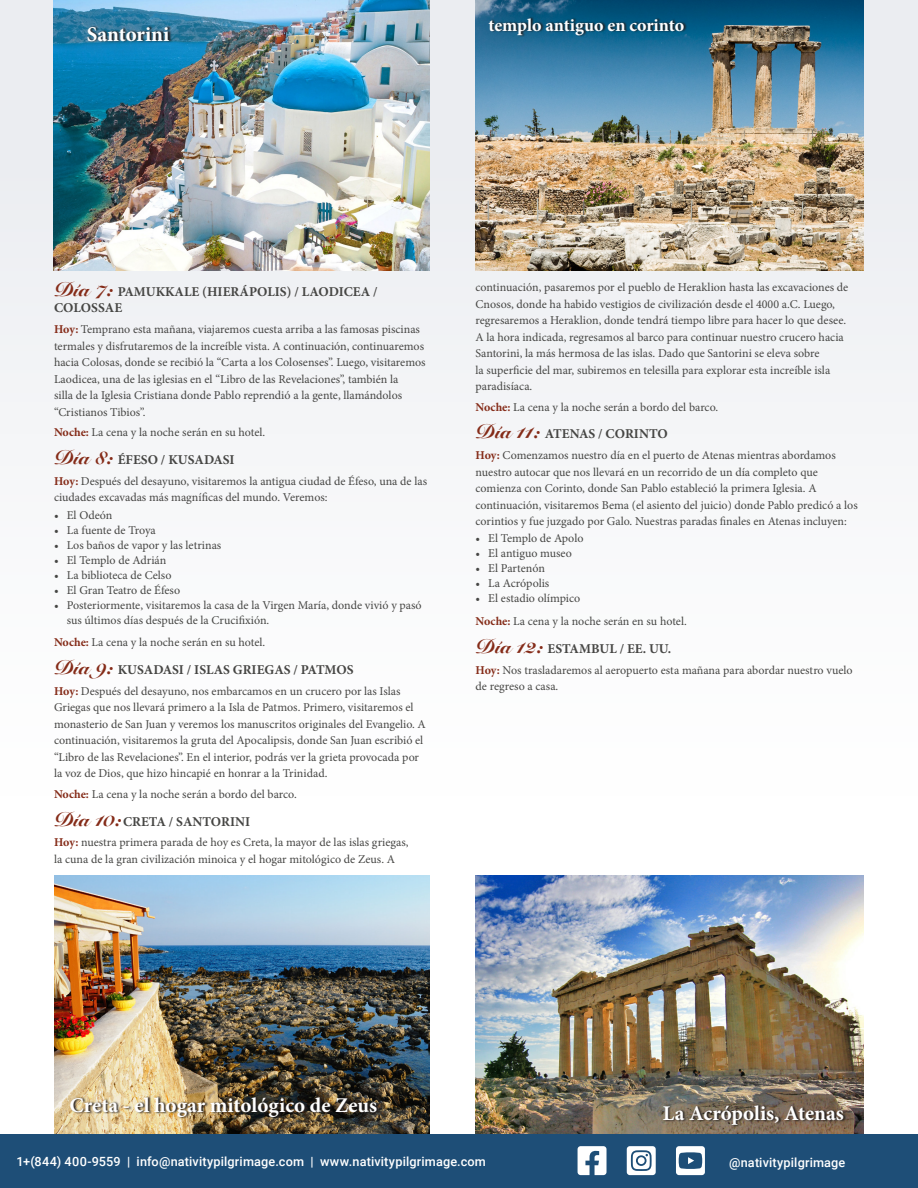
<style>
.page{position:relative;width:918px;height:1188px;background:#fff}
.page>*{position:absolute;margin:0;border:0;box-sizing:border-box;transform-origin:0 0}
.t1{font:700 21px "Minion Pro";color:#fff}
.t2{font:700 18px "Minion Pro";letter-spacing:-.005em;color:#fff}
.t3{font:700 13.5px/16.5px "Minion Pro";color:#464644}
.t4{font:500 12.75px "Roboto";letter-spacing:.01em;color:#fff}
.t5{font:12px/16.5px "Minion Pro";color:#464644}
.s1{font-family:"Snell Roundhand";font-weight:900;font-size:19.5px;color:#852c19}
.s2{font-weight:700;color:#852c19}
</style>
<div class="page">
<div style="left:0;top:0;width:918px;height:796px;background:#f7f8f9"></div>
<hr style="left:0;top:0;width:1px;height:1147px;background:#ebedf1">
<img style="left:54px;top:876px;width:375px;height:258px">
<img style="left:476px;top:876px;width:388px;height:258px">
<img style="left:476px;top:0;width:388px;height:270px">
<img style="left:54px;top:0;width:375px;height:270px">
<div style="left:0;top:1134px;width:918px;height:54px;background:#1e4e77"></div>
<svg style="left:488px;top:16px;width:199px;height:21px;background:#0d5172"></svg>
<svg style="left:87px;top:25px;width:86px;height:18px;background:#2f627d"></svg>
<img style="left:70px;top:1096px;width:310px;height:23px">
<svg style="left:663px;top:1103px;width:184px;height:24px;background:#6c5d4d"></svg>
<svg style="left:578px;top:1146px;width:29px;height:29px"></svg>
<svg style="left:627px;top:1146px;width:29px;height:29px"></svg>
<svg style="left:676px;top:1146px;width:29px;height:29px"></svg>
<p class="t1" style="left:87px;top:19px;width:84px">Santorini</p>
<p class="t2" style="left:489px;top:13px;width:197px">templo antiguo en corinto</p>
<p class="t3" style="left:54px;top:283px;width:325px"><span class="s1">Día 7:</span> PAMUKKALE (HIERÁPOLIS) / LAODICEA /<br>COLOSSAE</p>
<p class="t5" style="left:54px;top:321px;width:373px"><span class="s2">Hoy:</span> Temprano esta mañana, viajaremos cuesta arriba a las famosas piscinas termales y disfrutaremos de la increíble vista. A continuación, continuaremos hacia Colosas, donde se recibió la “Carta a los Colosenses”. Luego, visitaremos Laodicea, una de las iglesias en el “Libro de las Revelaciones”, también la<br>silla de la Iglesia Cristiana donde Pablo reprendió a la gente, llamándolos “Cristianos Tibios”.</p>
<p class="t5" style="left:54px;top:424px;width:213px"><span class="s2">Noche:</span> La cena y la noche serán en su hotel.</p>
<p class="t3" style="left:54px;top:451px;width:182px"><span class="s1">Día 8:</span> ÉFESO / KUSADASI</p>
<p class="t5" style="left:54px;top:473px;width:375px"><span class="s2">Hoy:</span> Después del desayuno, visitaremos la antigua ciudad de Éfeso, una de las ciudades excavadas más magníficas del mundo. Veremos:</p>
<p class="t5" style="left:54px;top:506px;width:60px">• El Odeón</p>
<p class="t5" style="left:54px;top:521px;width:103px">• La fuente de Troya</p>
<p class="t5" style="left:54px;top:536px;width:169px">• Los baños de vapor y las letrinas</p>
<p class="t5" style="left:54px;top:551px;width:114px">• El Templo de Adrián</p>
<p class="t5" style="left:54px;top:566px;width:119px">• La biblioteca de Celso</p>
<p class="t5" style="left:54px;top:581px;width:128px">• El Gran Teatro de Éfeso</p>
<p class="t5" style="left:67px;top:597px;width:357px;line-height:15px;text-indent:-13px">• Posteriormente, visitaremos la casa de la Virgen María, donde vivió y pasó sus últimos días después de la Crucifixión.</p>
<p class="t5" style="left:54px;top:634px;width:213px"><span class="s2">Noche:</span> La cena y la noche serán en su hotel.</p>
<p class="t3" style="left:54px;top:661px;width:301px"><span class="s1">Día 9:</span> KUSADASI / ISLAS GRIEGAS / PATMOS</p>
<p class="t5" style="left:54px;top:683px;width:373px"><span class="s2">Hoy:</span> Después del desayuno, nos embarcamos en un crucero por las Islas Griegas que nos llevará primero a la Isla de Patmos. Primero, visitaremos el monasterio de San Juan y veremos los manuscritos originales del Evangelio. A continuación, visitaremos la gruta del Apocalipsis, donde San Juan escribió el “Libro de las Revelaciones”. En el interior, podrás ver la grieta provocada por la voz de Dios, que hizo hincapié en honrar a la Trinidad.</p>
<p class="t5" style="left:54px;top:786px;width:244px"><span class="s2">Noche:</span> La cena y la noche serán a bordo del barco.</p>
<p class="t3" style="left:54px;top:813px;width:198px"><span class="s1">Día 10:</span> CRETA / SANTORINI</p>
<p class="t5" style="left:54px;top:834px;width:356px"><span class="s2">Hoy:</span> nuestra primera parada de hoy es Creta, la mayor de las islas griegas, la cuna de la gran civilización minoica y el hogar mitológico de Zeus. A</p>
<p class="t5" style="left:476px;top:279px;width:374px">continuación, pasaremos por el pueblo de Heraklion hasta las excavaciones de Cnosos, donde ha habido vestigios de civilización desde el 4000 a.C. Luego, regresaremos a Heraklion, donde tendrá tiempo libre para hacer lo que desee.<br>A la hora indicada, regresamos al barco para continuar nuestro crucero hacia Santorini, la más hermosa de las islas. Dado que Santorini se eleva sobre<br>la superficie del mar, subiremos en telesilla para explorar esta increíble isla paradisíaca.</p>
<p class="t5" style="left:476px;top:399px;width:244px"><span class="s2">Noche:</span> La cena y la noche serán a bordo del barco.</p>
<p class="t3" style="left:476px;top:426px;width:194px"><span class="s1">Día 11:</span> ATENAS / CORINTO</p>
<p class="t5" style="left:476px;top:447px;width:384px"><span class="s2">Hoy:</span> Comenzamos nuestro día en el puerto de Atenas mientras abordamos nuestro autocar que nos llevará en un recorrido de un día completo que comienza con Corinto, donde San Pablo estableció la primera Iglesia. A continuación, visitaremos Bema (el asiento del juicio) donde Pablo predicó a los corintios y fue juzgado por Galo. Nuestras paradas finales en Atenas incluyen:</p>
<p class="t5" style="left:476px;top:530px;width:109px">• El Templo de Apolo</p>
<p class="t5" style="left:476px;top:545px;width:98px">• El antiguo museo</p>
<p class="t5" style="left:476px;top:560px;width:71px">• El Partenón</p>
<p class="t5" style="left:476px;top:575px;width:75px">• La Acrópolis</p>
<p class="t5" style="left:476px;top:590px;width:106px">• El estadio olímpico</p>
<p class="t5" style="left:476px;top:613px;width:213px"><span class="s2">Noche:</span> La cena y la noche serán en su hotel.</p>
<p class="t3" style="left:476px;top:640px;width:197px"><span class="s1">Día 12:</span> ESTAMBUL / EE. UU.</p>
<p class="t5" style="left:476px;top:662px;width:379px"><span class="s2">Hoy:</span> Nos trasladaremos al aeropuerto esta mañana para abordar nuestro vuelo de regreso a casa.</p>
<p class="t1" style="left:70px;top:1091px;width:309px">Creta - el hogar mitológico de Zeus</p>
<p class="t1" style="left:663px;top:1098px;width:183px">La Acrópolis, Atenas</p>
<p class="t4" style="left:16px;top:1152px;width:471px">1+(844) 400-9559 | info@nativitypilgrimage.com | www.nativitypilgrimage.com</p>
<p class="t4" style="left:729px;top:1154px;width:118px">@nativitypilgrimage</p>
</div>
